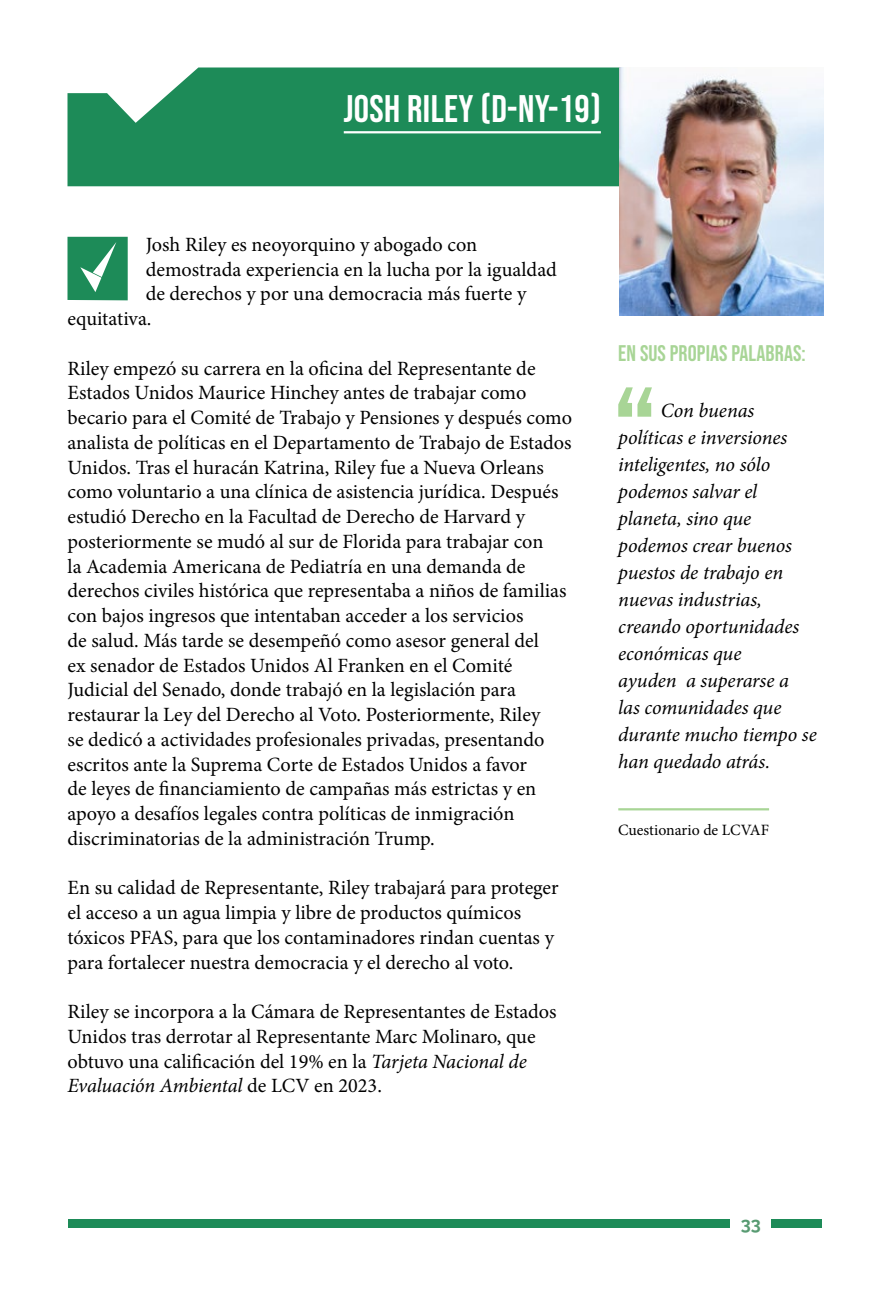
<style>
.page{position:relative;width:891px;height:1296px;background:#fff}
.page>*{position:absolute;margin:0;border:0;box-sizing:border-box;transform-origin:0 0}
.t1{font:38.25px "Bebas Neue";letter-spacing:.01em;color:#fff}
.t2{font:22.5px "Bebas Neue";letter-spacing:.005em;color:#a8d596}
.t3{font:20.25px/24.8px "Minion Pro";color:#000}
.t4{font:italic 20.25px/27px "Minion Pro";letter-spacing:-.005em;color:#000}
.t5{font:700 18px "Raleway";color:#589b72}
.t6{font:15.75px "Minion Pro";color:#000}
.s1{font-style:italic}
</style>
<div class="page">
<div style="left:68px;top:68px;width:551px;height:118px;background:#1d8b58"></div>
<div style="left:68px;top:1219px;width:754px;height:8px;background:#1d8b58"></div>
<div style="left:731px;top:1200px;width:40px;height:37px;background:#fff"></div>
<svg style="left:618px;top:387px;width:34px;height:30px"></svg>
<div style="left:68px;top:237px;width:60px;height:63px;background:#1d8b58"></div>
<svg style="left:80px;top:242px;width:36px;height:50px"></svg>
<hr style="left:344px;top:131px;width:257px;height:2px;background:#fff">
<hr style="left:618px;top:808px;width:151px;height:2px;background:#a8d596">
<img style="left:619px;top:68px;width:205px;height:248px">
<h2 class="t1" style="left:343px;top:87px;width:259px">JOSH RILEY (D-NY-19)</h2>
<p class="t3" style="left:146px;top:232px;width:333px">Josh Riley es neoyorquino y abogado con</p>
<p class="t3" style="left:146px;top:257px;width:413px">demostrada experiencia en la lucha por la igualdad</p>
<p class="t3" style="left:146px;top:282px;width:382px">de derechos y por una democracia más fuerte y</p>
<p class="t3" style="left:68px;top:306px;width:86px">equitativa.</p>
<p class="t3" style="left:68px;top:356px;width:506px">Riley empezó su carrera en la oficina del Representante de Estados Unidos Maurice Hinchey antes de trabajar como becario para el Comité de Trabajo y Pensiones y después como analista de políticas en el Departamento de Trabajo de Estados Unidos. Tras el huracán Katrina, Riley fue a Nueva Orleans como voluntario a una clínica de asistencia jurídica. Después estudió Derecho en la Facultad de Derecho de Harvard y posteriormente se mudó al sur de Florida para trabajar con<br>la Academia Americana de Pediatría en una demanda de derechos civiles histórica que representaba a niños de familias con bajos ingresos que intentaban acceder a los servicios<br>de salud. Más tarde se desempeñó como asesor general del<br>ex senador de Estados Unidos Al Franken en el Comité Judicial del Senado, donde trabajó en la legislación para restaurar la Ley del Derecho al Voto. Posteriormente, Riley<br>se dedicó a actividades profesionales privadas, presentando escritos ante la Suprema Corte de Estados Unidos a favor<br>de leyes de financiamiento de campañas más estrictas y en apoyo a desafíos legales contra políticas de inmigración discriminatorias de la administración Trump.</p>
<p class="t3" style="left:68px;top:876px;width:493px">En su calidad de Representante, Riley trabajará para proteger el acceso a un agua limpia y libre de productos químicos tóxicos PFAS, para que los contaminadores rindan cuentas y para fortalecer nuestra democracia y el derecho al voto.</p>
<p class="t3" style="left:68px;top:999px;width:491px">Riley se incorpora a la Cámara de Representantes de Estados Unidos tras derrotar al Representante Marc Molinaro, que obtuvo una calificación del 19% en la <span class="s1">Tarjeta Nacional de Evaluación Ambiental</span> de LCV en 2023.</p>
<p class="t2" style="left:618px;top:340px;width:189px">EN SUS PROPIAS PALABRAS:</p>
<p class="t4" style="left:618px;top:397px;width:200px;text-indent:43px">Con buenas políticas e inversiones inteligentes, no sólo podemos salvar el planeta, sino que podemos crear buenos puestos de trabajo en nuevas industrias, creando oportunidades económicas que<br>ayuden a superarse a<br>las comunidades que durante mucho tiempo se han quedado atrás.</p>
<p class="t6" style="left:618px;top:820px;width:152px">Cuestionario de LCVAF</p>
<p class="t5" style="left:741px;top:1214px;width:22px">33</p>
</div>
